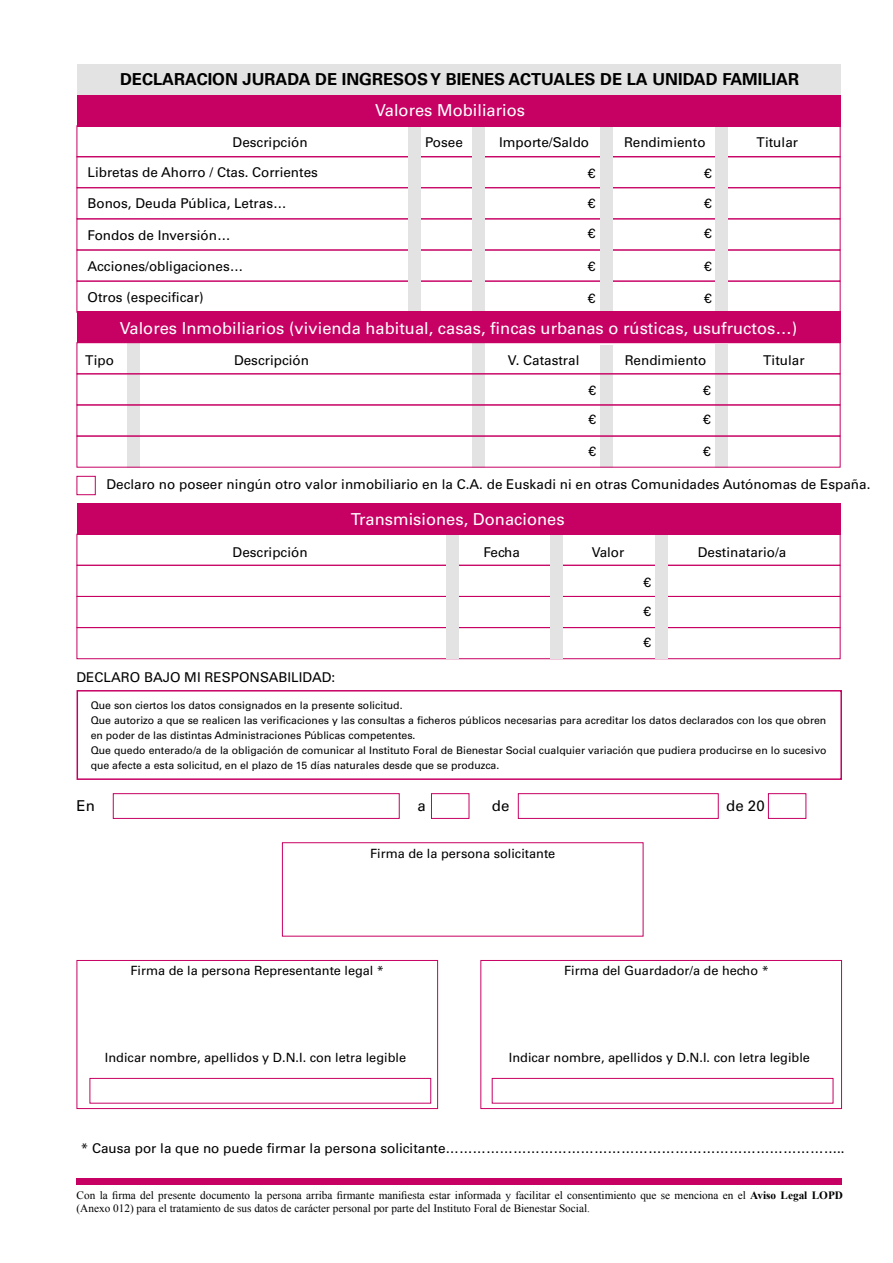
<style>
.page{position:relative;width:893px;height:1263px;background:#fff}
.page>*{position:absolute;margin:0;border:0;box-sizing:border-box;transform-origin:0 0}
.t1{font:16.5px "Univers LT Std";color:#fff}
.t2{font:700 16.5px "Univers LT Std";color:#000}
.t3{font:15px "Univers LT Std";color:#000}
.t4{font:13.5px "Univers LT Std";color:#000}
.t5{font:12.75px "Univers LT Std";color:#000}
.t6{font:11.25px/13.5px "Times New Roman";color:#000}
.t7{font:10.5px/15px "Univers LT Std";color:#000}
.s1{font-weight:700}
</style>
<div class="page">
<div style="left:77px;top:1178px;width:765px;height:6px;background:#c70063"></div>
<div style="left:77px;top:64px;width:763px;height:31px;background:#e3e3e3"></div>
<div style="left:715px;top:344px;width:13px;height:124px;background:#e3e3e3"></div>
<div style="left:600px;top:345px;width:13px;height:123px;background:#e3e3e3"></div>
<div style="left:472px;top:340px;width:13px;height:128px;background:#e3e3e3"></div>
<div style="left:127px;top:343px;width:13px;height:125px;background:#e3e3e3"></div>
<div style="left:77px;top:373px;width:763px;height:32px;border:1px solid #c70063"></div>
<div style="left:77px;top:436px;width:763px;height:32px;border:1px solid #c70063"></div>
<div style="left:77px;top:281px;width:763px;height:32px;border:1px solid #c70063"></div>
<div style="left:77px;top:125px;width:763px;height:32px;border:1px solid #c70063"></div>
<div style="left:77px;top:156px;width:763px;height:32px;border:1px solid #c70063"></div>
<div style="left:77px;top:187px;width:763px;height:32px;border:1px solid #c70063"></div>
<div style="left:77px;top:218px;width:763px;height:32px;border:1px solid #c70063"></div>
<div style="left:472px;top:121px;width:13px;height:195px;background:#e3e3e3"></div>
<div style="left:600px;top:126px;width:13px;height:188px;background:#e3e3e3"></div>
<div style="left:715px;top:125px;width:13px;height:191px;background:#e3e3e3"></div>
<div style="left:408px;top:126px;width:13px;height:192px;background:#e3e3e3"></div>
<div style="left:77px;top:312px;width:763px;height:31px;background:#c70063"></div>
<div style="left:77px;top:95px;width:763px;height:31px;background:#c70063"></div>
<div style="left:77px;top:565px;width:763px;height:32px;border:1px solid #c70063"></div>
<div style="left:77px;top:596px;width:763px;height:32px;border:1px solid #c70063"></div>
<div style="left:77px;top:627px;width:763px;height:32px;border:1px solid #c70063"></div>
<div style="left:446px;top:531px;width:13px;height:128px;background:#e3e3e3"></div>
<div style="left:550px;top:531px;width:12px;height:128px;background:#e3e3e3"></div>
<div style="left:655px;top:531px;width:12px;height:128px;background:#e3e3e3"></div>
<div style="left:77px;top:503px;width:763px;height:32px;background:#c70063"></div>
<div style="left:77px;top:476px;width:19px;height:19px;background:#fff;border:1px solid #c70063"></div>
<div style="left:113px;top:793px;width:287px;height:26px;border:1px solid #c70063"></div>
<div style="left:431px;top:793px;width:38px;height:26px;border:1px solid #c70063"></div>
<div style="left:768px;top:793px;width:38px;height:26px;border:1px solid #c70063"></div>
<div style="left:518px;top:793px;width:201px;height:26px;border:1px solid #c70063"></div>
<div style="left:77px;top:690px;width:765px;height:90px;border:2px solid #c70063"></div>
<div style="left:282px;top:842px;width:361px;height:94px;border:1px solid #c70063"></div>
<div style="left:77px;top:960px;width:361px;height:149px;border:1px solid #c70063"></div>
<div style="left:480px;top:960px;width:362px;height:149px;border:1px solid #c70063"></div>
<div style="left:492px;top:1078px;width:341px;height:25px;border:1px solid #c70063"></div>
<div style="left:90px;top:1078px;width:341px;height:25px;border:1px solid #c70063"></div>
<p class="t2" style="left:120px;top:70px;width:681px">DECLARACION JURADA DE INGRESOS Y BIENES ACTUALES DE LA UNIDAD FAMILIAR</p>
<p class="t1" style="left:375px;top:101px;width:152px">Valores Mobiliarios</p>
<p class="t4" style="left:425px;top:134px;width:39px">Posee</p>
<p class="t4" style="left:233px;top:134px;width:77px">Descripción</p>
<p class="t4" style="left:499px;top:134px;width:92px">Importe/Saldo</p>
<p class="t4" style="left:756px;top:134px;width:43px">Titular</p>
<p class="t4" style="left:624px;top:134px;width:83px">Rendimiento</p>
<p class="t4" style="left:87px;top:164px;width:232px">Libretas de Ahorro / Ctas. Corrientes</p>
<p class="t4" style="left:87px;top:195px;width:201px">Bonos, Deuda Pública, Letras…</p>
<p class="t4" style="left:87px;top:227px;width:144px">Fondos de Inversión…</p>
<p class="t4" style="left:87px;top:258px;width:157px">Acciones/obligaciones…</p>
<p class="t4" style="left:87px;top:290px;width:118px">Otros (especificar)</p>
<p class="t4" style="left:588px;top:165px;width:9px">€</p>
<p class="t4" style="left:704px;top:165px;width:9px">€</p>
<p class="t4" style="left:588px;top:195px;width:9px">€</p>
<p class="t4" style="left:704px;top:195px;width:9px">€</p>
<p class="t4" style="left:588px;top:226px;width:9px">€</p>
<p class="t4" style="left:704px;top:226px;width:9px">€</p>
<p class="t4" style="left:588px;top:258px;width:9px">€</p>
<p class="t4" style="left:704px;top:258px;width:9px">€</p>
<p class="t4" style="left:588px;top:290px;width:9px">€</p>
<p class="t4" style="left:704px;top:290px;width:9px">€</p>
<p class="t1" style="left:120px;top:318px;width:679px">Valores Inmobiliarios (vivienda habitual, casas, fincas urbanas o rústicas, usufructos…)</p>
<p class="t4" style="left:85px;top:352px;width:30px">Tipo</p>
<p class="t4" style="left:234px;top:352px;width:77px">Descripción</p>
<p class="t4" style="left:508px;top:352px;width:73px">V. Catastral</p>
<p class="t4" style="left:625px;top:352px;width:83px">Rendimiento</p>
<p class="t4" style="left:763px;top:352px;width:43px">Titular</p>
<p class="t4" style="left:588px;top:383px;width:9px">€</p>
<p class="t4" style="left:703px;top:383px;width:9px">€</p>
<p class="t4" style="left:588px;top:412px;width:9px">€</p>
<p class="t4" style="left:703px;top:412px;width:9px">€</p>
<p class="t4" style="left:588px;top:443px;width:9px">€</p>
<p class="t4" style="left:703px;top:443px;width:9px">€</p>
<p class="t4" style="left:106px;top:476px;width:765px">Declaro no poseer ningún otro valor inmobiliario en la C.A. de Euskadi ni en otras Comunidades Autónomas de España.</p>
<p class="t1" style="left:351px;top:509px;width:215px">Transmisiones, Donaciones</p>
<p class="t4" style="left:233px;top:545px;width:77px">Descripción</p>
<p class="t4" style="left:483px;top:544px;width:38px">Fecha</p>
<p class="t4" style="left:592px;top:544px;width:34px">Valor</p>
<p class="t4" style="left:698px;top:544px;width:90px">Destinatario/a</p>
<p class="t4" style="left:643px;top:574px;width:9px">€</p>
<p class="t4" style="left:643px;top:603px;width:9px">€</p>
<p class="t4" style="left:643px;top:634px;width:9px">€</p>
<p class="t4" style="left:77px;top:669px;width:260px">DECLARO BAJO MI RESPONSABILIDAD:</p>
<p class="t7" style="left:91px;top:698px;width:737px">Que son ciertos los datos consignados en la presente solicitud.<br>Que autorizo a que se realicen las verificaciones y las consultas a ficheros públicos necesarias para acreditar los datos declarados con los que obren en poder de las distintas Administraciones Públicas competentes.<br>Que quedo enterado/a de la obligación de comunicar al Instituto Foral de Bienestar Social cualquier variación que pudiera producirse en lo sucesivo que afecte a esta solicitud, en el plazo de 15 días naturales desde que se produzca.</p>
<p class="t3" style="left:77px;top:797px;width:20px">En</p>
<p class="t3" style="left:418px;top:797px;width:10px">a</p>
<p class="t3" style="left:492px;top:797px;width:19px">de</p>
<p class="t3" style="left:726px;top:797px;width:40px">de 20</p>
<p class="t5" style="left:370px;top:845px;width:187px">Firma de la persona solicitante</p>
<p class="t5" style="left:131px;top:963px;width:255px">Firma de la persona Representante legal *</p>
<p class="t5" style="left:564px;top:963px;width:206px">Firma del Guardador/a de hecho *</p>
<p class="t5" style="left:105px;top:1049px;width:303px">Indicar nombre, apellidos y D.N.I. con letra legible</p>
<p class="t5" style="left:509px;top:1049px;width:303px">Indicar nombre, apellidos y D.N.I. con letra legible</p>
<p class="t4" style="left:81px;top:1140px;width:765px">* Causa por la que no puede firmar la persona solicitante……………………………………………………………………………..</p>
<p class="t6" style="left:77px;top:1188px;width:768px">Con la firma del presente documento la persona arriba firmante manifiesta estar informada y facilitar el consentimiento que se menciona en el <span class="s1">Aviso Legal LOPD </span>(Anexo 012) para el tratamiento de sus datos de carácter personal por parte del Instituto Foral de Bienestar Social.</p>
</div>
